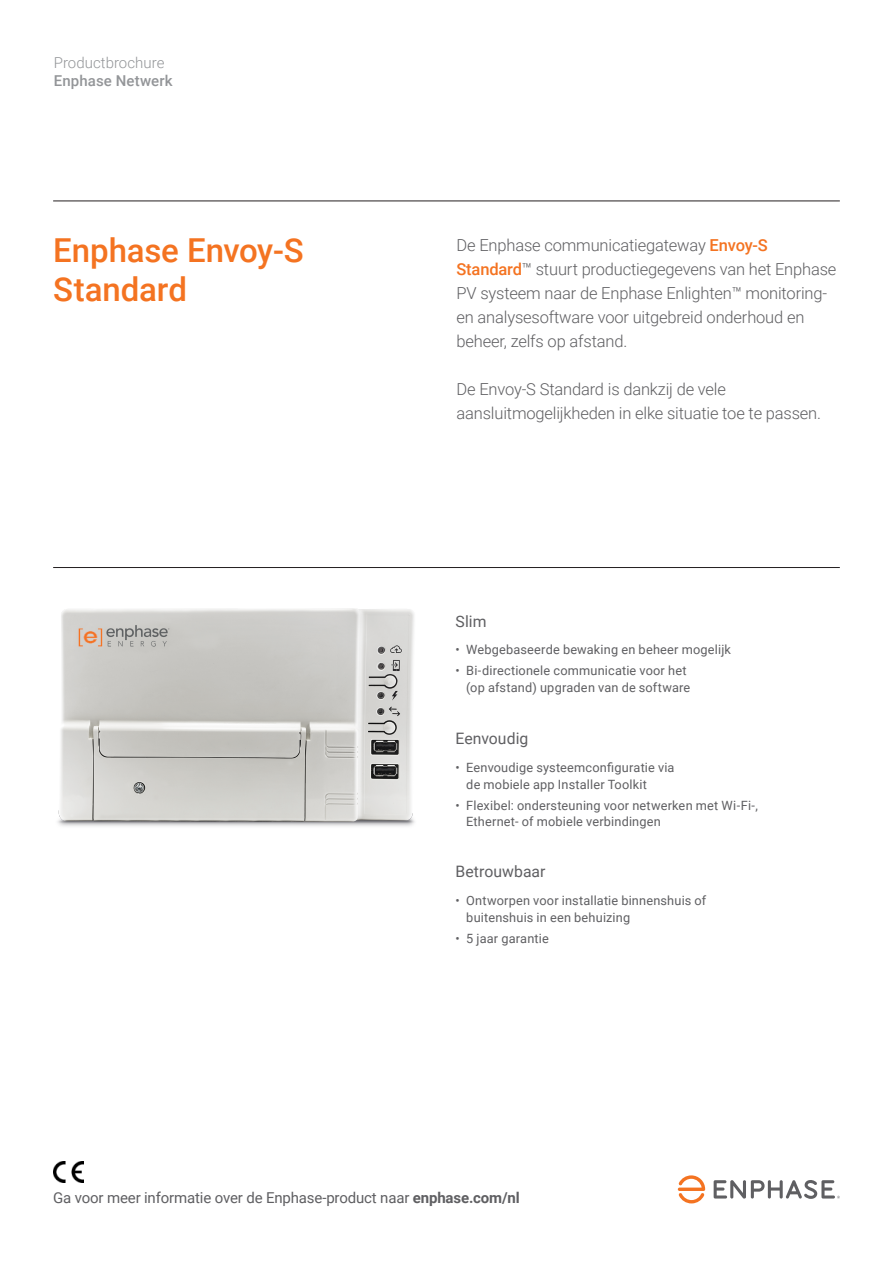
<style>
.page{position:relative;width:893px;height:1263px;background:#fff}
.page>*{position:absolute;margin:0;border:0;box-sizing:border-box;transform-origin:0 0}
.t1{font:500 33px/39.6px "Roboto";color:#f47321}
.DS-Intro{font:300 16.5px/24px "Roboto";letter-spacing:-.01em;color:#5f5f62}
.DS-Features_Header{font:15.75px "Roboto";letter-spacing:.005em;color:#5f5f62}
.DS-Call_to_action{font:15px "Roboto";letter-spacing:-.01em;color:#5f5f62}
.DS-Publication_ID{font:300 15px "Roboto";color:#939598}
.t2{font:500 15px "Roboto";letter-spacing:.01em;color:#939598}
.DS_-_Bullets{font:12.75px/16.5px "Roboto";letter-spacing:.015em;color:#5f5f62}
.s1{font-weight:500;color:#f47321}
.s2{font-weight:700}
</style>
<div class="page">
<svg style="left:678px;top:1175px;width:27px;height:28px"></svg>
<svg style="left:714px;top:1180px;width:126px;height:19px"></svg>
<hr style="left:53px;top:201px;width:787px;height:1px;background:#231f20">
<img style="left:57px;top:608px;width:358px;height:219px">
<hr style="left:53px;top:567px;width:787px;height:1px;background:#231f20">
<img style="left:53px;top:1161px;width:31px;height:22px">
<p class="DS-Publication_ID" style="left:54px;top:52px;width:112px">Productbrochure</p>
<p class="t2" style="left:54px;top:70px;width:120px">Enphase Netwerk</p>
<p class="t1" style="left:53px;top:229px;width:252px">Enphase Envoy-S<br>Standard</p>
<p class="DS-Intro" style="left:456px;top:233px;width:381px">De Enphase communicatiegateway <span class="s1">Envoy-S Standard</span>™ stuurt productiegegevens van het Enphase PV systeem naar de Enphase Enlighten™ monitoring&shy;en analysesoftware voor uitgebreid onderhoud en beheer, zelfs op afstand.</p>
<p class="DS-Intro" style="left:456px;top:377px;width:366px">De Envoy-S Standard is dankzij de vele aansluitmogelijkheden in elke situatie toe te passen.</p>
<p class="DS-Features_Header" style="left:455px;top:610px;width:33px">Slim</p>
<p class="DS_-_Bullets" style="left:455px;top:641px;width:277px">• Webgebaseerde bewaking en beheer mogelijk</p>
<p class="DS_-_Bullets" style="left:455px;top:662px;width:236px;text-align:right">• Bi-directionele communicatie voor het (op afstand) upgraden van de software</p>
<p class="DS-Features_Header" style="left:455px;top:727px;width:74px">Eenvoudig</p>
<p class="DS_-_Bullets" style="left:466px;top:759px;width:210px;text-indent:-11px">• Eenvoudige systeemconfiguratie via de mobiele app Installer Toolkit</p>
<p class="DS_-_Bullets" style="left:466px;top:797px;width:293px;text-indent:-11px">• Flexibel: ondersteuning voor netwerken met Wi-Fi-,<br>Ethernet- of mobiele verbindingen</p>
<p class="DS-Features_Header" style="left:455px;top:860px;width:92px">Betrouwbaar</p>
<p class="DS_-_Bullets" style="left:466px;top:892px;width:242px;text-indent:-11px">• Ontworpen voor installatie binnenshuis of buitenshuis in een behuizing</p>
<p class="DS_-_Bullets" style="left:455px;top:929px;width:95px">• 5 jaar garantie</p>
<p class="DS-Call_to_action" style="left:53px;top:1187px;width:468px">Ga voor meer informatie over de Enphase-product naar <span class="s2">enphase.com/nl</span></p>
</div>
